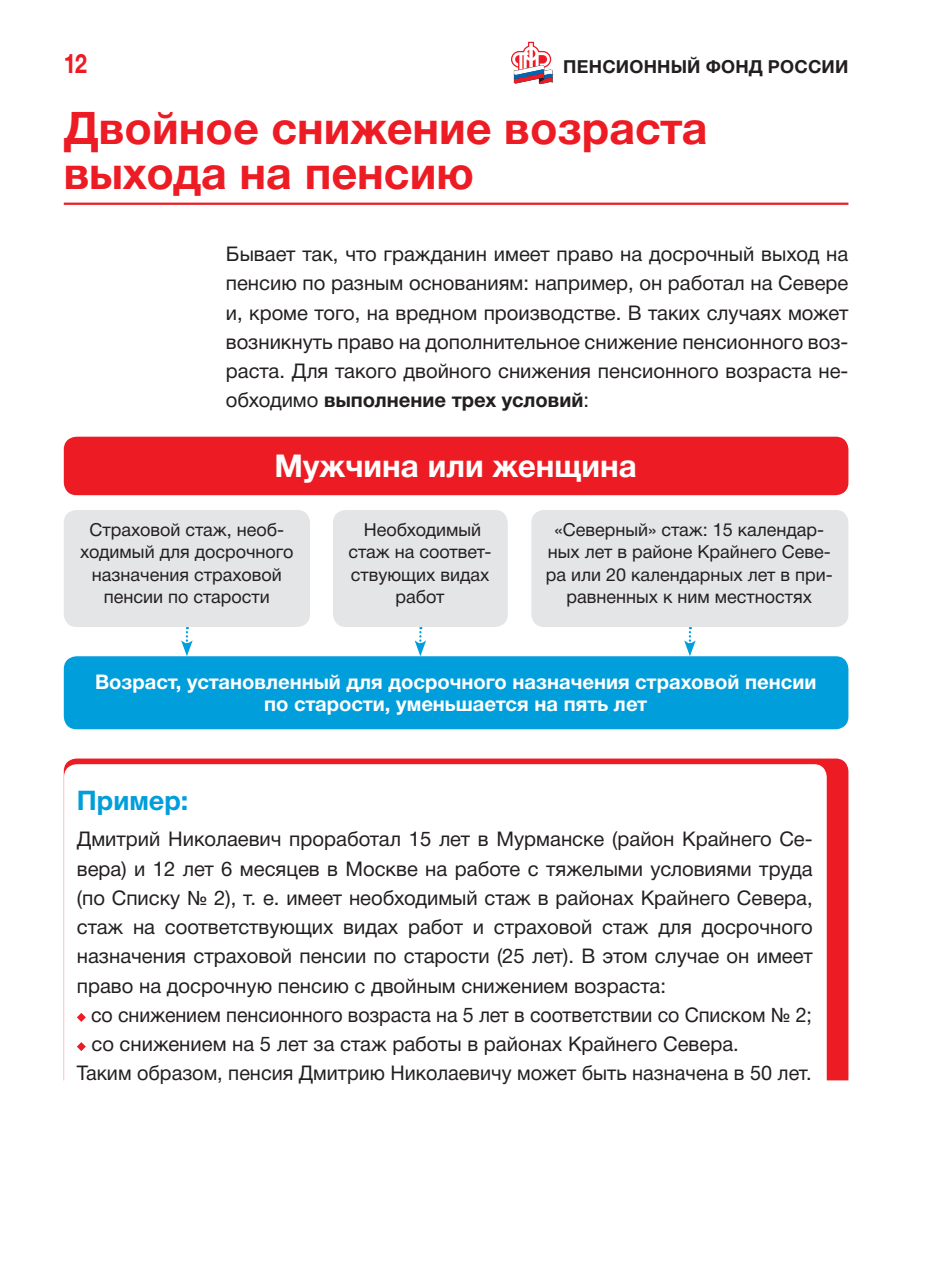
<style>
.page{position:relative;width:925px;height:1276px;background:#fff}
.page>*{position:absolute;margin:0;border:0;box-sizing:border-box;transform-origin:0 0}
.t1{font:700 45px/45px "Helvetica Neue Cyr";color:#ed1c24}
.t2{font:700 31.5px "Helvetica Neue Cyr";color:#fff}
.t3{font:700 27px "Helvetica Neue Cyr";color:#009edb}
.t4{font:700 27px "Helvetica Neue Cyr";color:#ed1c24;scale:.8 1}
.t5{font:20.25px/29.2px "Helvetica Neue Cyr";color:#231f20;text-align:justify}
.t6{font:700 20.25px/22.5px "Helvetica Neue Cyr";color:#fff;text-align:center}
.t7{font:18px/22.5px "Helvetica Neue Cyr";color:#231f20;text-align:center}
.t8{font:700 18px "Helvetica Neue Cyr";letter-spacing:.01em;color:#231f20}
.s1{font-weight:700}
</style>
<div class="page">
<hr style="left:64px;top:203px;width:784px;height:2px;background:#ed1c24">
<div style="left:64px;top:510px;width:246px;height:117px;background:#e4e5e6;border-radius:13px"></div>
<div style="left:333px;top:510px;width:175px;height:117px;background:#e4e5e6;border-radius:13px"></div>
<div style="left:531px;top:510px;width:317px;height:117px;background:#e4e5e6;border-radius:13px"></div>
<svg style="left:181px;top:627px;width:12px;height:29px"></svg>
<svg style="left:415px;top:627px;width:11px;height:29px"></svg>
<svg style="left:684px;top:627px;width:12px;height:29px"></svg>
<div style="left:64px;top:656px;width:784px;height:73px;background:#009edb;border-radius:13px"></div>
<div style="left:64px;top:437px;width:784px;height:58px;background:#ed1c24;border-radius:13px"></div>
<svg style="left:66px;top:758px;width:782px;height:322px;background:#ed252d"></svg>
<svg style="left:64px;top:764px;width:763px;height:317px"></svg>
<svg style="left:77px;top:1013px;width:9px;height:9px"></svg>
<svg style="left:77px;top:1042px;width:9px;height:9px"></svg>
<svg style="left:511px;top:42px;width:41px;height:42px"></svg>
<h3 class="t4" style="left:64px;top:54px;width:31px">12</h3>
<p class="t8" style="left:563px;top:61px;width:287px">ПЕНСИОННЫЙ ФОНД РОССИИ</p>
<h1 class="t1" style="left:64px;top:111px;width:645px">Двойное снижение возраста выхода на пенсию</h1>
<p class="t5" style="left:226px;top:242px;width:624px">Бывает так, что гражданин имеет право на досрочный выход на пенсию по разным основаниям: например, он работал на Севере и, кроме того, на вредном производстве. В таких случаях может возникнуть право на дополнительное снижение пенсионного воз&shy;раста. Для такого двойного снижения пенсионного возраста не&shy;обходимо <span class="s1">выполнение трех условий</span>:</p>
<h2 class="t2" style="left:274px;top:455px;width:364px">Мужчина или женщина</h2>
<p class="t7" style="left:80px;top:520px;width:214px">Страховой стаж, необ&shy;ходимый для досрочного назначения страховой пенсии по старости</p>
<p class="t7" style="left:349px;top:520px;width:144px">Необходимый стаж на соответ&shy;ствующих видах работ</p>
<p class="t7" style="left:546px;top:520px;width:288px">«Северный» стаж: 15 календар&shy;ных лет в районе Крайнего Севе&shy;ра или 20 календарных лет в при&shy;равненных к ним местностях</p>
<p class="t6" style="left:95px;top:672px;width:723px">Возраст, установленный для досрочного назначения страховой пенсии по старости, уменьшается на пять лет</p>
<h3 class="t3" style="left:77px;top:791px;width:113px">Пример:</h3>
<p class="t5" style="left:77px;top:827px;width:737px">Дмитрий Николаевич проработал 15 лет в Мурманске (район Крайнего Се&shy;вера) и 12 лет 6 месяцев в Москве на работе с тяжелыми условиями труда (по Списку № 2), т. е. имеет необходимый стаж в районах Крайнего Севера, стаж на соответствующих видах работ и страховой стаж для досрочного назначения страховой пенсии по старости (25 лет). В этом случае он имеет право на досрочную пенсию с двойным снижением возраста:</p>
<p class="t5" style="left:91px;top:1002px;width:722px">со снижением пенсионного возраста на 5 лет в соответствии со Списком № 2;</p>
<p class="t5" style="left:91px;top:1031px;width:649px">со снижением на 5 лет за стаж работы в районах Крайнего Севера.</p>
<p class="t5" style="left:77px;top:1061px;width:736px">Таким образом, пенсия Дмитрию Николаевичу может быть назначена в 50 лет.</p>
</div>
